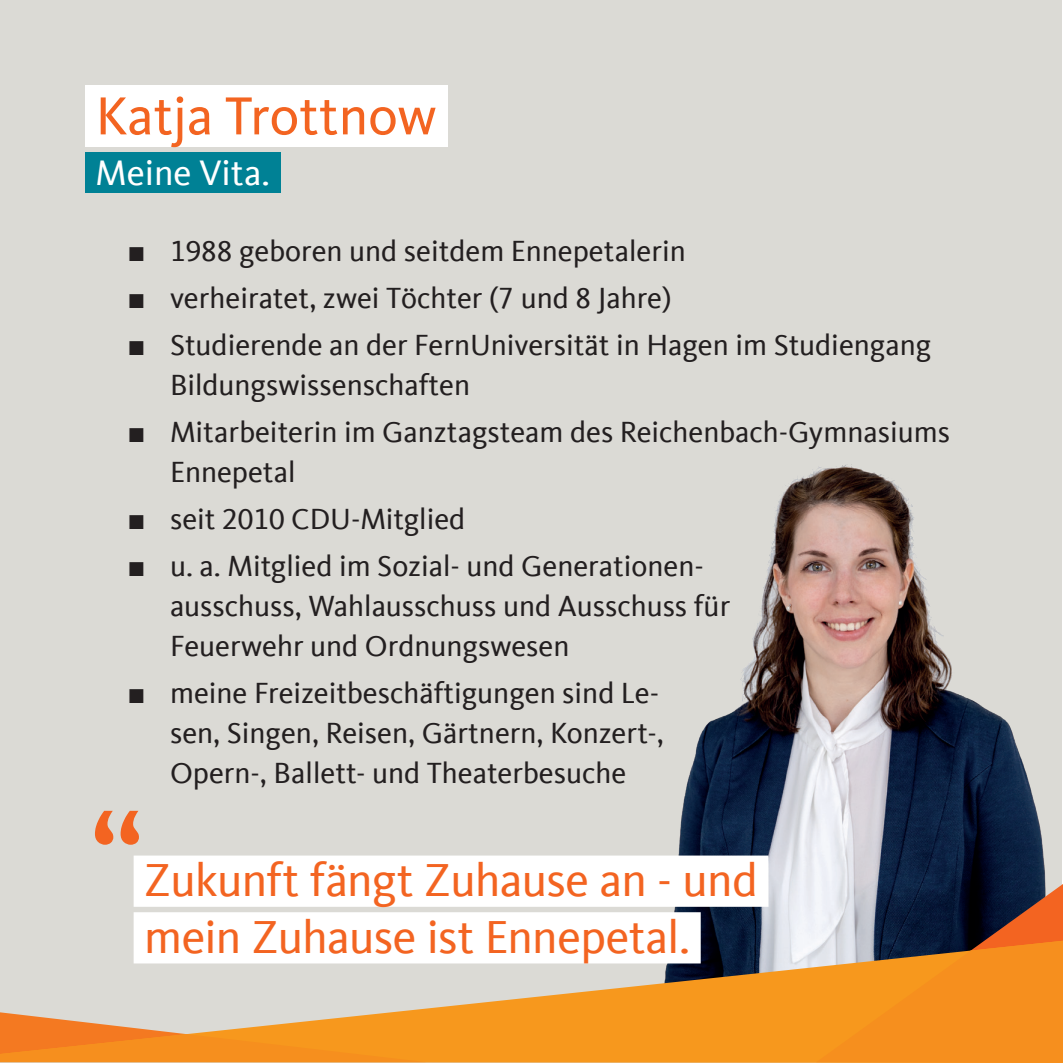
<style>
.page{position:relative;width:1063px;height:1063px;background:#fff}
.page>*{position:absolute;margin:0;border:0;box-sizing:border-box;transform-origin:0 0}
.t1{font:142.5px "CDU Kievit Tab";color:#f36421}
.t2{font:55.5px "CDU Kievit Tab";color:#f36421}
.t3{font:47.5px/56.8px "CDU Kievit Tab";letter-spacing:-.015em;color:#f36421}
.t4{font:36.5px "CDU Kievit Tab";color:#fff}
.t5{font:30px/40px "CDU Kievit Tab";color:#231f20}
.s1{font-family:"Arial";font-weight:700}
</style>
<div class="page">
<div style="left:0;top:0;width:1061px;height:1063px;background:#dbdad5"></div>
<div style="left:85px;top:152px;width:195px;height:41px;background:#008195"></div>
<div style="left:85px;top:85px;width:362px;height:62px;background:#fff"></div>
<img style="left:578px;top:344px;width:484px;height:597px">
<svg style="left:0;top:941px;width:816px;height:122px"></svg>
<svg style="left:0;top:1012px;width:426px;height:50px"></svg>
<svg style="left:816px;top:884px;width:247px;height:179px"></svg>
<div style="left:134px;top:856px;width:634px;height:51px;background:#fff"></div>
<div style="left:134px;top:912px;width:567px;height:51px;background:#fff"></div>
<h2 class="t2" style="left:96px;top:85px;width:343px">Katja Trottnow</h2>
<p class="t4" style="left:96px;top:152px;width:176px">Meine Vita.</p>
<p class="t5" style="left:128px;top:231px;width:560px"><span class="s1">■</span> 1988 geboren und seitdem Ennepetalerin</p>
<p class="t5" style="left:128px;top:278px;width:546px"><span class="s1">■</span> verheiratet, zwei Töchter (7 und 8 Jahre)</p>
<p class="t5" style="left:170px;top:325px;width:763px;text-indent:-43px"><span class="s1">■</span> Studierende an der FernUniversität in Hagen im Studiengang<br>Bildungswissenschaften</p>
<p class="t5" style="left:170px;top:412px;width:781px;text-indent:-43px"><span class="s1">■</span> Mitarbeiterin im Ganztagsteam des Reichenbach-Gymnasiums<br>Ennepetal</p>
<p class="t5" style="left:128px;top:499px;width:339px"><span class="s1">■</span> seit 2010 CDU-Mitglied</p>
<p class="t5" style="left:170px;top:547px;width:562px;text-indent:-43px"><span class="s1">■</span> u. a. Mitglied im Sozial- und Generationen&shy;ausschuss, Wahlausschuss und Ausschuss für<br>Feuerwehr und Ordnungswesen</p>
<p class="t5" style="left:170px;top:674px;width:495px;text-indent:-43px"><span class="s1">■</span> meine Freizeitbeschäftigungen sind Le&shy;sen, Singen, Reisen, Gärtnern, Konzert-,<br>Opern-, Ballett- und Theaterbesuche</p>
<h1 class="t1" style="left:91px;top:778px;width:55px">“</h1>
<h3 class="t3" style="left:144px;top:852px;width:615px">Zukunft fängt Zuhause an - und mein Zuhause ist Ennepetal.</h3>
</div>
